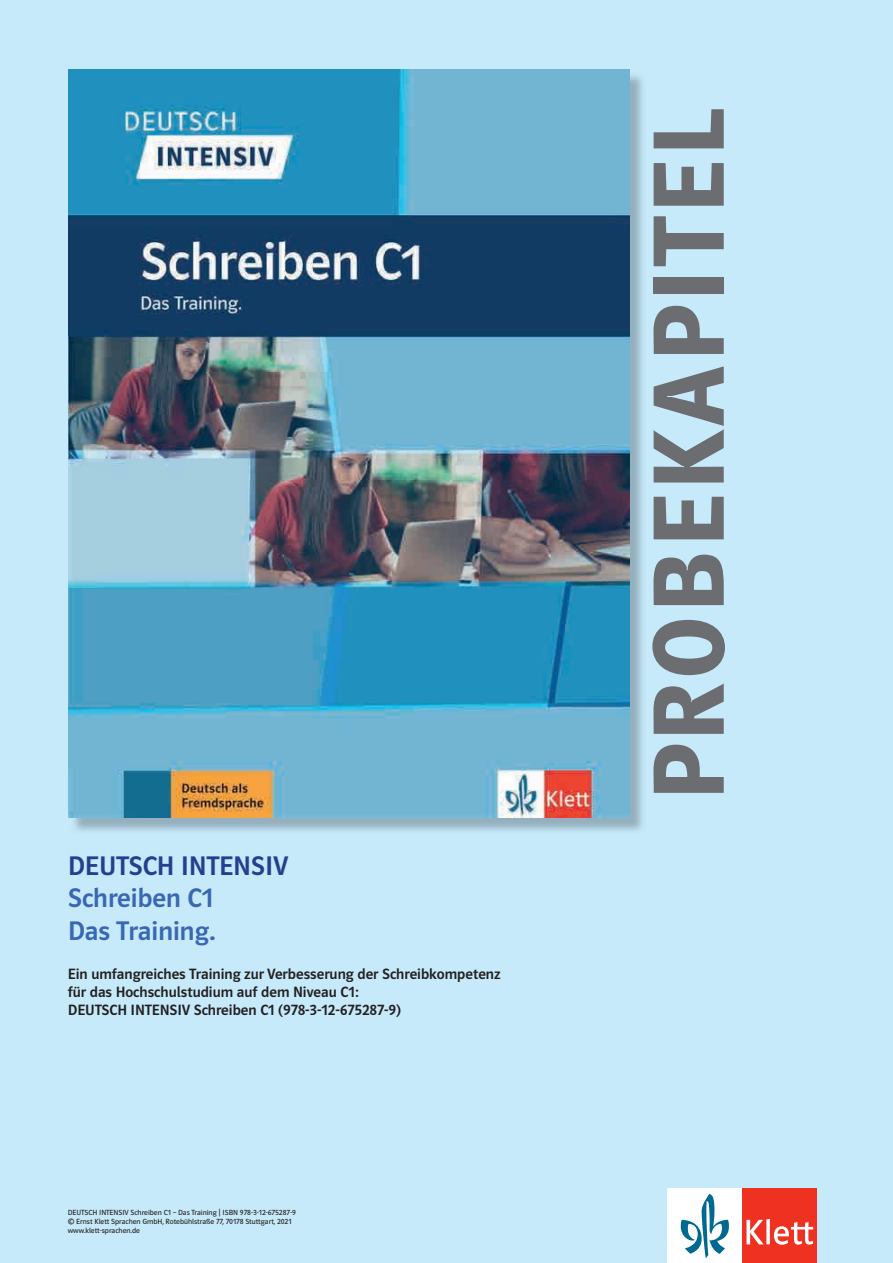
<style>
.page{position:relative;width:893px;height:1263px;background:#c6eafa}
.page>*{position:absolute;margin:0;border:0;box-sizing:border-box;transform-origin:0 0}
.t1{font:600 101.7px "Polo CEF";letter-spacing:.04em;color:#6c6d70}
.t2{font:500 27px/32.4px "Polo CEF";color:#3a67b2}
.t3{font:500 27px "Polo CEF";color:#253f8e}
.t4{font:500 15px/18px "Polo CEF";color:#231f20}
.t5{font:7.5px/9px "Polo CEF";color:#231f20}
</style>
<div class="page">
<div style="left:668px;top:1188px;width:74px;height:75px;background:#fff"></div>
<div style="left:742px;top:1188px;width:74px;height:75px;background:#ef3122"></div>
<svg style="left:746px;top:1219px;width:67px;height:26px"></svg>
<svg style="left:681px;top:1194px;width:48px;height:64px"></svg>
<img style="left:71px;top:72px;width:571px;height:759px">
<img style="left:69px;top:70px;width:560px;height:747px">
<h2 class="t3" style="left:68px;top:850px;width:222px">DEUTSCH INTENSIV</h2>
<h2 class="t2" style="left:68px;top:882px;width:149px">Schreiben C1<br>Das Training.</h2>
<h3 class="t4" style="left:68px;top:965px;width:434px">Ein umfangreiches Training zur Verbesserung der Schreibkompetenz für das Hochschulstudium auf dem Niveau C1:<br>DEUTSCH INTENSIV Schreiben C1 (978-3-12-675287-9)</h3>
<p class="t5" style="left:68px;top:1208px;width:230px">DEUTSCH INTENSIV Schreiben C1 – Das Training ⏐ ISBN 978-3-12-675287-9 © Ernst Klett Sprachen GmbH, Rotebühlstraße 77, 70178 Stuttgart, 2021 www.klett-sprachen.de</p>
<h1 class="t1" style="left:629px;top:800px;width:693px;rotate:-90deg">PROBEKAPITEL</h1>
</div>
